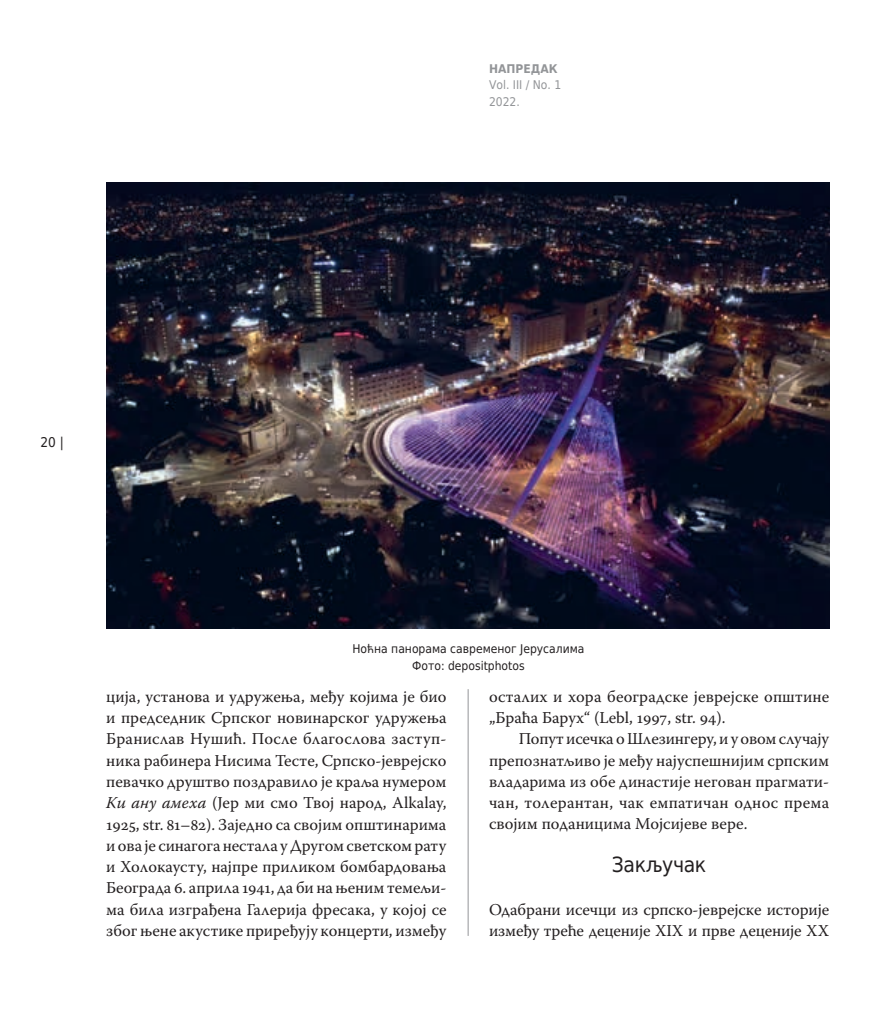
<style>
.page{position:relative;width:893px;height:1021px;background:#fff}
.page>*{position:absolute;margin:0;border:0;box-sizing:border-box;transform-origin:0 0}
.t1{font:21px "DejaVu Sans Condensed";letter-spacing:-.02em;color:#231f20}
.t2{font:16.5px/21.3px "Warnock Pro";color:#231f20;text-align:justify}
.t3{font:13.5px "DejaVu Sans Condensed";color:#231f20}
.t4{font:12px/16.5px "DejaVu Sans Condensed";color:#231f20;text-align:center}
.t5{font:12px/16.5px "DejaVu Sans Condensed";color:#939598}
.t6{font:700 12px "DejaVu Sans Condensed";color:#939598}
.s1{font-style:italic}
</style>
<div class="page">
<hr style="left:468px;top:689px;width:1px;height:246px;background:#939598">
<img style="left:106px;top:183px;width:723px;height:445px">
<p class="t6" style="left:489px;top:59px;width:70px">НАПРЕДАК</p>
<p class="t5" style="left:489px;top:76px;width:74px">Vol. III / No. 1<br>2022.</p>
<p class="t3" style="left:40px;top:431px;width:25px">20 |</p>
<p class="t4" style="left:352px;top:640px;width:234px">Ноћна панорама савременог Јерусалима<br>Фото: depositphotos</p>
<p class="t2" style="left:106px;top:685px;width:342px">ција, установа и удружења, међу којима је био и председник Српског новинарског удружења Бранислав Нушић. После благослова заступ&shy;ника рабинера Нисима Тесте, Српско-јеврејско певачко друштво поздравило је краља нумером <span class="s1">Ки ану амеха</span> (Јер ми смо Твој народ, Alkalay, 1925, str. 81–82). Заједно са својим општинарима и ова је синагога нестала у Другом светском рату и Холокаусту, најпре приликом бомбардовања Београда 6. априла 1941, да би на њеним темељи&shy;ма била изграђена Галерија фресака, у којој се због њене акустике приређују концерти, између</p>
<p class="t2" style="left:489px;top:685px;width:342px">осталих и хора београдске јеврејске општине „Браћа Барух“ (Lebl, 1997, str. 94).</p>
<p class="t2" style="left:489px;top:728px;width:342px;text-indent:30px">Попут исечка о Шлезингеру, и у овом случају препознатљиво је међу најуспешнијим српским владарима из обе династије негован прагмати&shy;чан, толерантан, чак емпатичан однос према својим поданицима Мојсијеве вере.</p>
<p class="t1" style="left:612px;top:847px;width:96px">Закључак</p>
<p class="t2" style="left:489px;top:898px;width:342px">Одабрани исечци из српско-јеврејске историје између треће деценије XIX и прве деценије XX</p>
</div>
